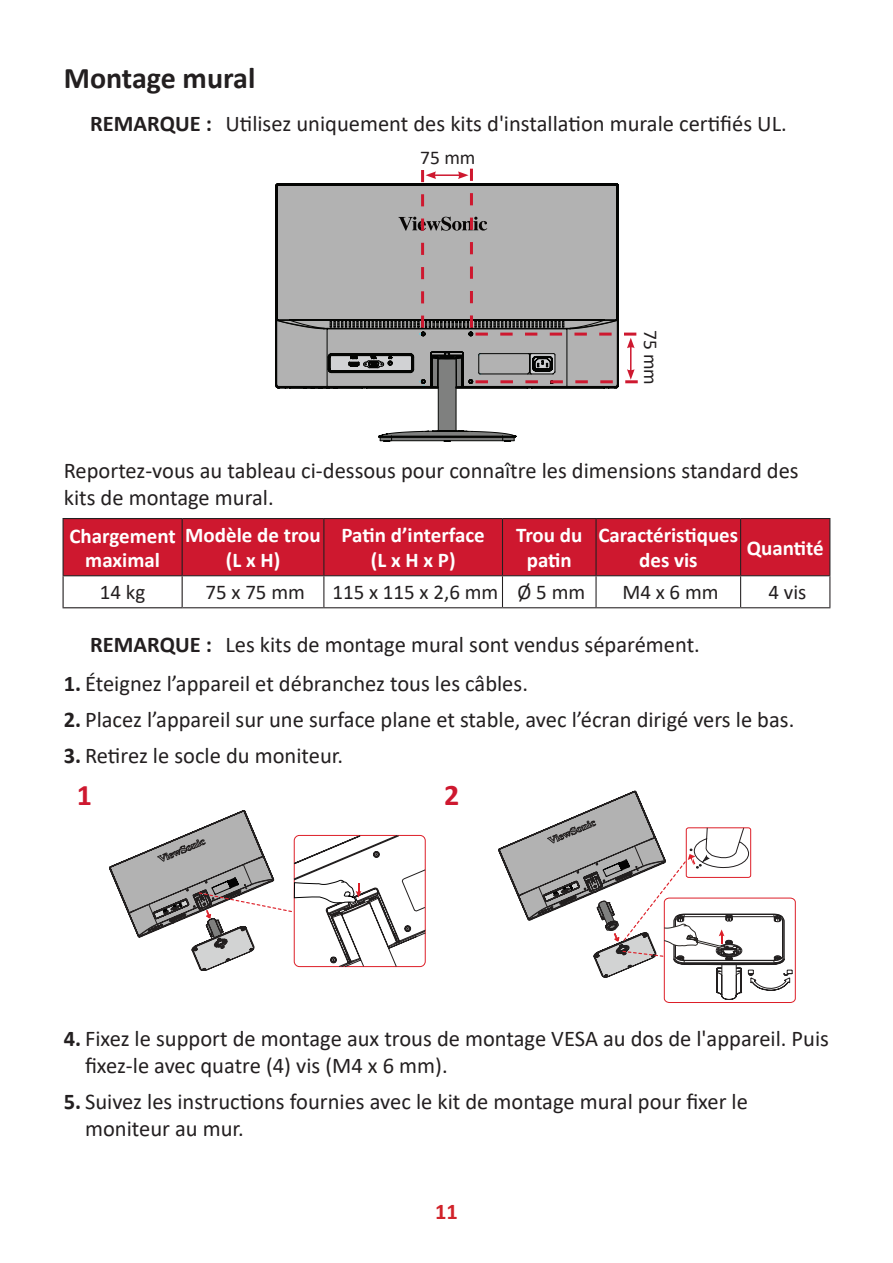
<style>
.page{position:relative;width:893px;height:1263px;background:#fff}
.page>*{position:absolute;margin:0;border:0;box-sizing:border-box;transform-origin:0 0}
.t1{font:700 30px "Calibri";color:#231f20}
.t2{font:700 30px "Calibri";color:#ce182f}
.t3{font:22.5px/27px "Calibri";color:#231f20}
.t4{font:700 22.5px "Calibri";color:#d1232a}
.t5{font:700 21px/25.2px "Calibri";color:#fff;text-align:center}
.t6{font:21px "Calibri";color:#231f20}
.t7{font:19.5px "Calibri";color:#231f20}
.s1{font-weight:700}
</style>
<div class="page">
<svg style="left:276px;top:169px;width:362px;height:273px"></svg>
<div style="left:64px;top:519px;width:765px;height:56px;background:#ce182f"></div>
<hr style="left:183px;top:518px;width:141px;height:1px;background:#231f20">
<hr style="left:324px;top:518px;width:178px;height:1px;background:#231f20">
<hr style="left:323px;top:519px;width:1px;height:56px;background:#231f20">
<hr style="left:502px;top:518px;width:94px;height:1px;background:#231f20">
<hr style="left:502px;top:519px;width:1px;height:56px;background:#231f20">
<hr style="left:596px;top:518px;width:145px;height:1px;background:#231f20">
<hr style="left:595px;top:519px;width:2px;height:56px;background:#231f20">
<hr style="left:741px;top:518px;width:89px;height:1px;background:#231f20">
<hr style="left:740px;top:519px;width:1px;height:56px;background:#231f20">
<hr style="left:829px;top:519px;width:1px;height:56px;background:#231f20">
<hr style="left:183px;top:575px;width:141px;height:1px;background:#231f20">
<hr style="left:324px;top:575px;width:178px;height:1px;background:#231f20">
<hr style="left:323px;top:576px;width:1px;height:31px;background:#231f20">
<hr style="left:502px;top:575px;width:94px;height:1px;background:#231f20">
<hr style="left:502px;top:576px;width:1px;height:31px;background:#231f20">
<hr style="left:596px;top:575px;width:145px;height:1px;background:#231f20">
<hr style="left:595px;top:576px;width:2px;height:31px;background:#231f20">
<hr style="left:741px;top:575px;width:89px;height:1px;background:#231f20">
<hr style="left:740px;top:576px;width:1px;height:31px;background:#231f20">
<hr style="left:829px;top:576px;width:1px;height:31px;background:#231f20">
<hr style="left:183px;top:607px;width:141px;height:1px;background:#231f20">
<hr style="left:324px;top:607px;width:178px;height:1px;background:#231f20">
<hr style="left:502px;top:607px;width:94px;height:1px;background:#231f20">
<hr style="left:596px;top:607px;width:145px;height:1px;background:#231f20">
<hr style="left:741px;top:607px;width:89px;height:1px;background:#231f20">
<hr style="left:63px;top:518px;width:120px;height:1px;background:#231f20">
<hr style="left:63px;top:519px;width:1px;height:56px;background:#231f20">
<hr style="left:182px;top:519px;width:1px;height:56px;background:#231f20">
<hr style="left:63px;top:575px;width:120px;height:1px;background:#231f20">
<hr style="left:63px;top:576px;width:1px;height:31px;background:#231f20">
<hr style="left:182px;top:576px;width:1px;height:31px;background:#231f20">
<hr style="left:63px;top:607px;width:120px;height:1px;background:#231f20">
<svg style="left:109px;top:810px;width:316px;height:161px"></svg>
<svg style="left:498px;top:791px;width:298px;height:212px"></svg>
<h1 class="t1" style="left:64px;top:57px;width:193px">Montage mural</h1>
<p class="t3" style="left:90px;top:109px;width:698px"><span class="s1">REMARQUE :</span> Utilisez uniquement des kits d'installation murale certifiés UL.</p>
<p class="t7" style="left:420px;top:144px;width:57px">75 mm</p>
<p class="t7" style="left:664px;top:330px;width:57px;rotate:90deg">75 mm</p>
<p class="t3" style="left:64px;top:457px;width:736px">Reportez-vous au tableau ci-dessous pour connaître les dimensions standard des kits de montage mural.</p>
<p class="t5" style="left:69px;top:523px;width:108px;line-height:24px">Chargement maximal</p>
<p class="t5" style="left:185px;top:522px;width:137px">Modèle de trou (L x H)</p>
<p class="t5" style="left:342px;top:522px;width:145px">Patin d’interface (L x H x P)</p>
<p class="t5" style="left:516px;top:522px;width:68px">Trou du patin</p>
<p class="t5" style="left:598px;top:522px;width:141px">Caractéristiques des vis</p>
<p class="t5" style="left:747px;top:535px;width:78px">Quantité</p>
<p class="t6" style="left:100px;top:578px;width:47px">14 kg</p>
<p class="t6" style="left:205px;top:578px;width:101px">75 x 75 mm</p>
<p class="t6" style="left:332px;top:578px;width:254px">115 x 115 x 2,6 mm Ø 5 mm</p>
<p class="t6" style="left:622px;top:578px;width:98px">M4 x 6 mm</p>
<p class="t6" style="left:768px;top:578px;width:39px">4 vis</p>
<p class="t3" style="left:90px;top:630px;width:611px"><span class="s1">REMARQUE :</span> Les kits de montage mural sont vendus séparément.</p>
<p class="t3" style="left:64px;top:670px;width:466px"><span class="s1">1.</span> Éteignez l’appareil et débranchez tous les câbles.</p>
<p class="t3" style="left:64px;top:705px;width:732px"><span class="s1">2.</span> Placez l’appareil sur une surface plane et stable, avec l’écran dirigé vers le bas.</p>
<p class="t3" style="left:64px;top:741px;width:281px"><span class="s1">3.</span> Retirez le socle du moniteur.</p>
<h1 class="t2" style="left:77px;top:774px;width:17px">1</h1>
<h1 class="t2" style="left:444px;top:774px;width:17px">2</h1>
<p class="t3" style="left:85px;top:1024px;width:745px;text-indent:-21px"><span class="s1">4.</span> Fixez le support de montage aux trous de montage VESA au dos de l'appareil. Puis fixez-le avec quatre (4) vis (M4 x 6 mm).</p>
<p class="t3" style="left:85px;top:1087px;width:664px;text-indent:-21px"><span class="s1">5.</span> Suivez les instructions fournies avec le kit de montage mural pour fixer le moniteur au mur.</p>
<p class="t4" style="left:435px;top:1196px;width:24px">11</p>
</div>
